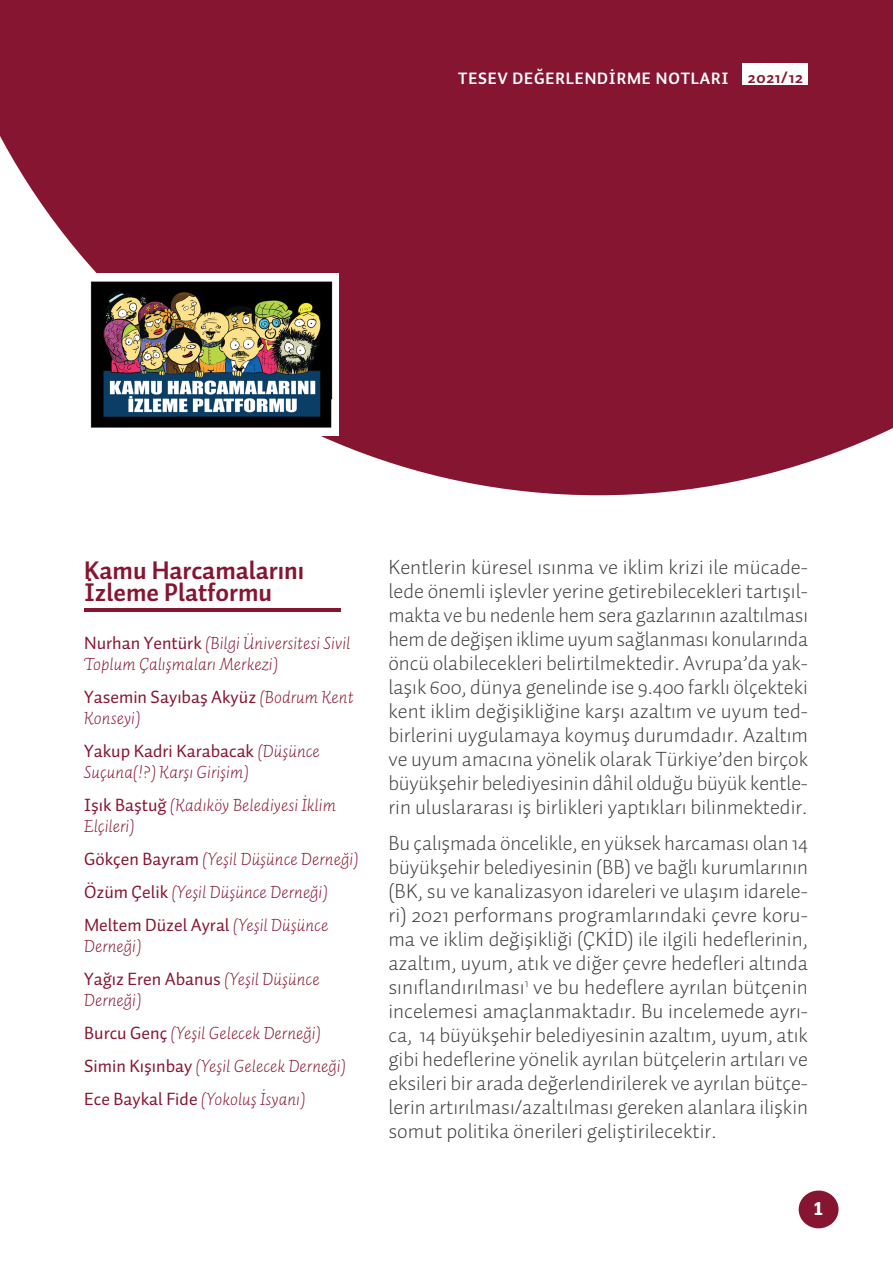
<style>
.page{position:relative;width:893px;height:1263px;background:#fff}
.page>*{position:absolute;margin:0;border:0;box-sizing:border-box;transform-origin:0 0}
.t1{font:700 25.5px/22.5px "Auto 2 TR";color:#861531}
._2020_FES_Normal_TR{font:300 21px/24px "Auto 2 TR";color:#3e3e3f;text-align:justify}
._2020_FES_Normal_TR-2{font:italic 300 18px/21px "Auto 2 TR";color:#861531}
._2020_FES_Normal_TR-3{font:18px/21px "Auto 2 TR";color:#861531}
.Paragraf_Stili_1{font:600 18px "Produkt";color:#fff}
.t2{font:700 16.65px "Auto 2 TR";letter-spacing:.05em;color:#861531}
.t3{font:700 16.5px "Auto 2 TR";letter-spacing:.05em;color:#fff}
.s1{font-weight:400;font-style:normal}
.s2{font-weight:300;font-style:italic}
</style>
<div class="page">
<svg style="left:0;top:0;width:893px;height:495px;background:#95324b"></svg>
<hr style="left:84px;top:608px;width:257px;height:3px;background:#861531">
<img style="left:84px;top:274px;width:255px;height:162px">
<div style="left:799px;top:1190px;width:39px;height:38px;background:#861531;border-radius:50%"></div>
<div style="left:743px;top:64px;width:65px;height:21px;background:#fff"></div>
<p class="t3" style="left:458px;top:68px;width:272px">TESEV DEĞERLENDİRME NOTLARI</p>
<p class="t2" style="left:748px;top:66px;width:56px">2021/12</p>
<p class="t1" style="left:84px;top:559px;width:221px">Kamu Harcamalarını<br>İzleme Platformu</p>
<p class="_2020_FES_Normal_TR-2" style="left:84px;top:634px;width:268px"><span class="s1">Nurhan Yentürk</span> (Bilgi Üniversitesi Sivil<br>Toplum Çalışmaları Merkezi)</p>
<p class="_2020_FES_Normal_TR-3" style="left:84px;top:687px;width:271px">Yasemin Sayıbaş Akyüz <span class="s2">(Bodrum Kent<br>Konseyi)</span></p>
<p class="_2020_FES_Normal_TR-2" style="left:84px;top:742px;width:237px"><span class="s1">Yakup Kadri Karabacak</span> (Düşünce<br>Suçuna(!?) Karşı Girişim)</p>
<p class="_2020_FES_Normal_TR-2" style="left:84px;top:796px;width:253px"><span class="s1">Işık Baştuğ</span> (Kadıköy Belediyesi İklim<br>Elçileri)</p>
<p class="_2020_FES_Normal_TR-2" style="left:84px;top:850px;width:276px"><span class="s1">Gökçen Bayram</span> (Yeşil Düşünce Derneği)</p>
<p class="_2020_FES_Normal_TR-2" style="left:84px;top:883px;width:245px"><span class="s1">Özüm Çelik</span> (Yeşil Düşünce Derneği)</p>
<p class="_2020_FES_Normal_TR-2" style="left:84px;top:916px;width:246px"><span class="s1">Meltem Düzel Ayral</span> (Yeşil Düşünce<br>Derneği)</p>
<p class="_2020_FES_Normal_TR-2" style="left:84px;top:970px;width:237px"><span class="s1">Yağız Eren Abanus</span> (Yeşil Düşünce<br>Derneği)</p>
<p class="_2020_FES_Normal_TR-2" style="left:84px;top:1024px;width:238px"><span class="s1">Burcu Genç</span> (Yeşil Gelecek Derneği)</p>
<p class="_2020_FES_Normal_TR-2" style="left:84px;top:1057px;width:263px"><span class="s1">Simin Kışınbay</span> (Yeşil Gelecek Derneği)</p>
<p class="_2020_FES_Normal_TR-2" style="left:84px;top:1090px;width:223px"><span class="s1">Ece Baykal Fide</span> (Yokoluş İsyanı)</p>
<p class="_2020_FES_Normal_TR" style="left:388px;top:554px;width:421px">Kentlerin küresel ısınma ve iklim krizi ile mücade&shy;lede önemli işlevler yerine getirebilecekleri tartışıl&shy;makta ve bu nedenle hem sera gazlarının azaltılması hem de değişen iklime uyum sağlanması konularında öncü olabilecekleri belirtilmektedir. Avrupa’da yak&shy;laşık 600, dünya genelinde ise 9.400 farklı ölçekteki kent iklim değişikliğine karşı azaltım ve uyum ted&shy;birlerini uygulamaya koymuş durumdadır. Azaltım ve uyum amacına yönelik olarak Türkiye’den birçok büyükşehir belediyesinin dâhil olduğu büyük kentle&shy;rin uluslararası iş birlikleri yaptıkları bilinmektedir.</p>
<p class="_2020_FES_Normal_TR" style="left:388px;top:830px;width:421px">Bu çalışmada öncelikle, en yüksek harcaması olan 14 büyükşehir belediyesinin (BB) ve bağlı kurumlarının (BK, su ve kanalizasyon idareleri ve ulaşım idarele&shy;ri) 2021 performans programlarındaki çevre koru&shy;ma ve iklim değişikliği (ÇKİD) ile ilgili hedeflerinin, azaltım, uyum, atık ve diğer çevre hedefleri altında sınıflandırılması<sup>1</sup> ve bu hedeflere ayrılan bütçenin incelemesi amaçlanmaktadır. Bu incelemede ayrı&shy;ca, 14 büyükşehir belediyesinin azaltım, uyum, atık gibi hedeflerine yönelik ayrılan bütçelerin artıları ve eksileri bir arada değerlendirilerek ve ayrılan bütçe&shy;lerin artırılması/azaltılması gereken alanlara ilişkin somut politika önerileri geliştirilecektir.</p>
<p class="Paragraf_Stili_1" style="left:814px;top:1196px;width:10px">1</p>
</div>
